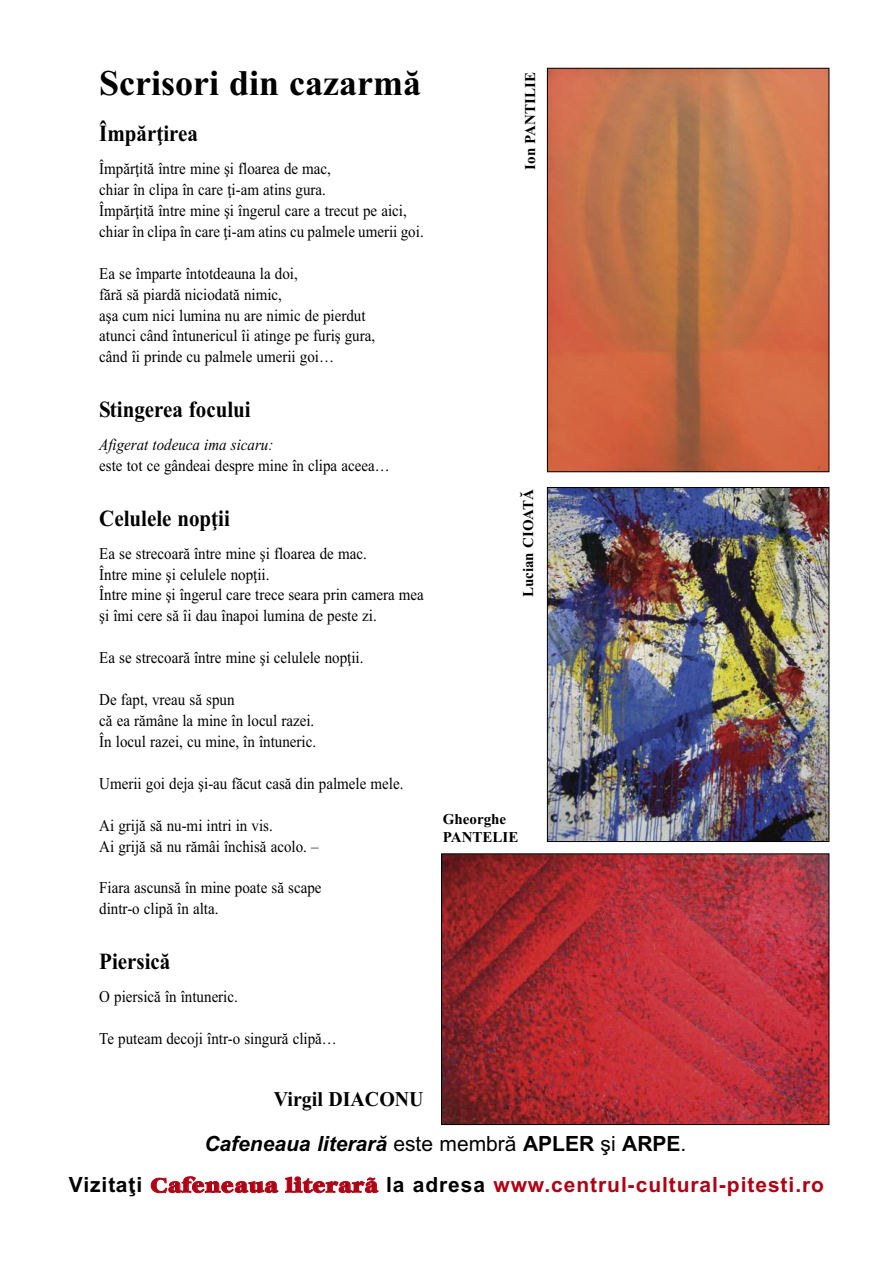
<style>
.page{position:relative;width:893px;height:1263px;background:#fff}
.page>*{position:absolute;margin:0;border:0;box-sizing:border-box;transform-origin:0 0}
.t1{font:700 36px "Times New Roman";color:#000}
.t2{font:700 23.1px "Times New Roman";color:#000;scale:.91 1}
.t3{font:700 21px "Arial";letter-spacing:.045em;color:#b10013}
.t4{font:italic 700 21px "Arial";color:#000}
.t5{font:700 21px "Times New Roman";color:#000;scale:.95 1}
.t6{font:16.5px/20.9px "Times New Roman";color:#000;scale:.91 1}
.t7{font:italic 16.5px "Times New Roman";color:#000;scale:.91 1}
.t8{font:700 15px/18px "Times New Roman";color:#000}
.s1{font-weight:400;font-style:normal}
.s2{font-style:normal}
.s3{color:#000}
.s4{font-family:"Heather";font-weight:400;font-size:19.5px}
</style>
<div class="page">
<img style="left:443px;top:855px;width:384px;height:268px">
<div style="left:441px;top:853px;width:388px;height:272px;border:1px solid #000"></div>
<img style="left:549px;top:489px;width:278px;height:351px">
<div style="left:547px;top:487px;width:282px;height:355px;border:1px solid #000"></div>
<img style="left:549px;top:70px;width:278px;height:400px">
<div style="left:547px;top:68px;width:282px;height:404px;border:1px solid #000"></div>
<h1 class="t1" style="left:99px;top:61px;width:323px">Scrisori din cazarmă</h1>
<h2 class="t2" style="left:99px;top:120px;width:110px">Împărţirea</h2>
<p class="t6" style="left:99px;top:158px;width:358px">Împărţită între mine şi floarea de mac,<br>chiar în clipa în care ţi-am atins gura.<br>Împărţită între mine şi îngerul care a trecut pe aici, chiar în clipa în care ţi-am atins cu palmele umerii goi.</p>
<p class="t6" style="left:99px;top:263px;width:305px">Ea se împarte întotdeauna la doi,<br>fără să piardă niciodată nimic,<br>aşa cum nici lumina nu are nimic de pierdut atunci când întunericul îi atinge pe furiş gura, când îi prinde cu palmele umerii goi…</p>
<h2 class="t2" style="left:99px;top:396px;width:168px">Stingerea focului</h2>
<p class="t7" style="left:99px;top:435px;width:193px">Afigerat todeuca ima sicaru:</p>
<p class="t6" style="left:99px;top:455px;width:321px">este tot ce gândeai despre mine în clipa aceea…</p>
<h2 class="t2" style="left:99px;top:504px;width:145px">Celulele nopţii</h2>
<p class="t6" style="left:99px;top:542px;width:358px">Ea se strecoară între mine şi floarea de mac.<br>Între mine şi celulele nopţii.<br>Între mine şi îngerul care trece seara prin camera mea şi îmi cere să îi dau înapoi lumina de peste zi.</p>
<p class="t6" style="left:99px;top:647px;width:292px">Ea se strecoară între mine şi celulele nopţii.</p>
<p class="t6" style="left:99px;top:689px;width:240px">De fapt, vreau să spun<br>că ea rămâne la mine în locul razei.<br>În locul razei, cu mine, în întuneric.</p>
<p class="t6" style="left:99px;top:773px;width:336px">Umerii goi deja şi-au făcut casă din palmele mele.</p>
<p class="t6" style="left:99px;top:814px;width:242px">Ai grijă să nu-mi intri in vis.<br>Ai grijă să nu rămâi închisă acolo. –</p>
<p class="t6" style="left:99px;top:877px;width:246px">Fiara ascunsă în mine poate să scape dintr-o clipă în alta.</p>
<h2 class="t2" style="left:99px;top:948px;width:80px">Piersică</h2>
<p class="t6" style="left:99px;top:986px;width:154px">O piersică în întuneric.</p>
<p class="t6" style="left:99px;top:1028px;width:263px">Te puteam decoji într-o singură clipă…</p>
<p class="t5" style="left:274px;top:1087px;width:159px">Virgil DIACONU</p>
<p class="t8" style="left:521px;top:170px;width:99px;rotate:-90deg">Ion PANTILIE</p>
<p class="t8" style="left:519px;top:597px;width:110px;rotate:-90deg">Lucian CIOATĂ</p>
<p class="t8" style="left:443px;top:810px;width:77px">Gheorghe<br>PANTELIE</p>
<p class="t4" style="left:204px;top:1131px;width:484px">Cafeneaua literară <span class="s1">este membră</span> <span class="s2">APLER</span> <span class="s1">şi</span> <span class="s2">ARPE</span><span class="s1">.</span></p>
<p class="t3" style="left:69px;top:1173px;width:757px"><span class="s3">Vizitaţi</span> <span class="s4">Cafeneaua literarã</span> <span class="s3">la adresa</span> www.centrul-cultural-pitesti.ro</p>
</div>
